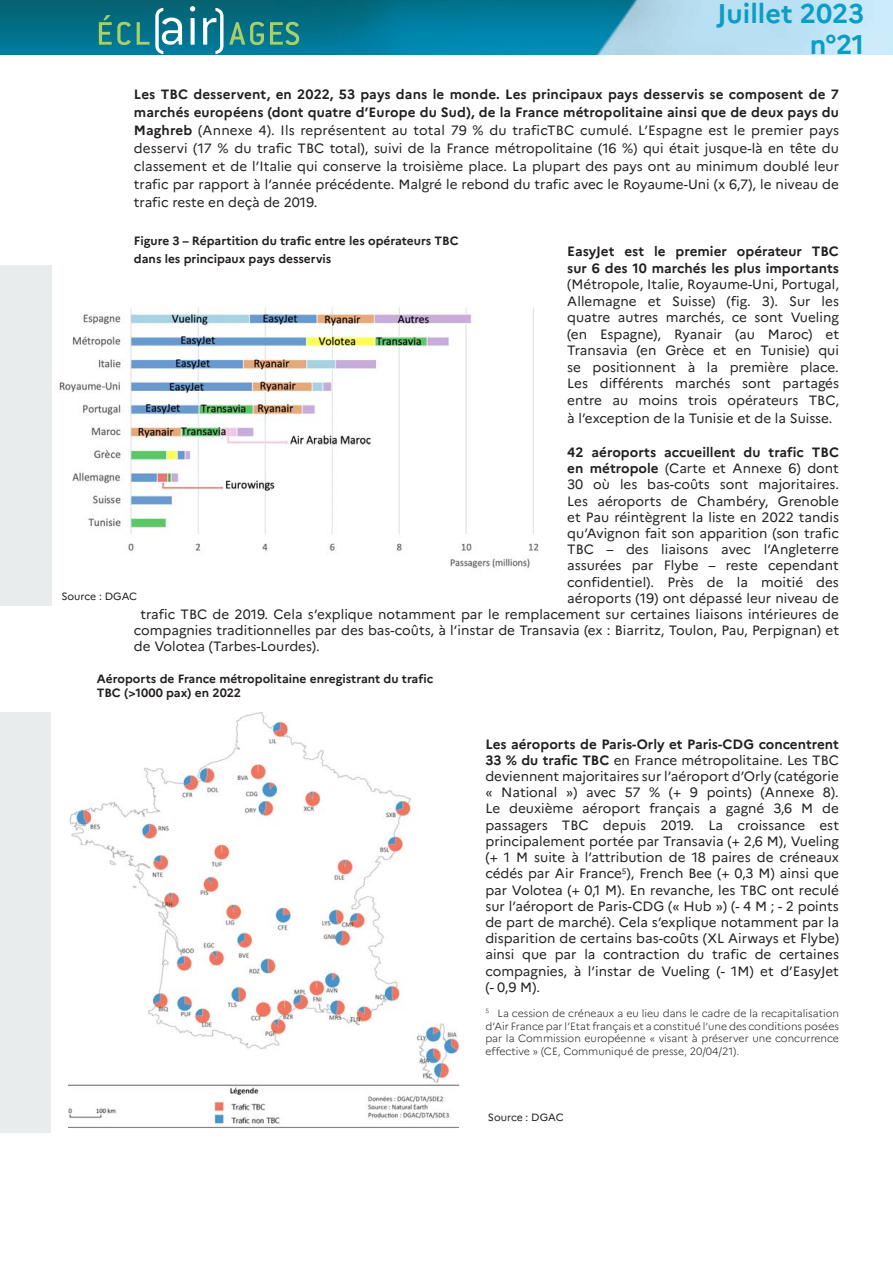
<style>
.page{position:relative;width:893px;height:1263px;background:#fff}
.page>*{position:absolute;margin:0;border:0;box-sizing:border-box;transform-origin:0 0}
.t1{font:700 27px/31.5px "Marianne";color:#0b9dc4;text-align:right}
.t2{font:13.5px/16.2px "Marianne";color:#231f20;text-align:justify}
.t3{font:700 13.5px "Marianne";color:#231f20}
.t4{font:700 12px "Marianne";color:#231f20}
.t5{font:300 10.5px/12.6px "Marianne";color:#231f20;text-align:justify}
.t6{font:10.5px "Marianne";letter-spacing:-.005em;color:#231f20}
.s1{font-weight:700}
</style>
<div class="page">
<img style="left:59px;top:307px;width:480px;height:261px">
<img style="left:68px;top:712px;width:391px;height:416px">
<img style="left:0;top:0;width:893px;height:54px">
<svg style="left:99px;top:15px;width:32px;height:30px"></svg>
<svg style="left:137px;top:22px;width:12px;height:23px"></svg>
<svg style="left:155px;top:8px;width:27px;height:46px"></svg>
<svg style="left:190px;top:6px;width:5px;height:39px"></svg>
<svg style="left:203px;top:8px;width:20px;height:46px"></svg>
<svg style="left:229px;top:22px;width:35px;height:23px"></svg>
<svg style="left:270px;top:22px;width:29px;height:23px"></svg>
<div style="left:0;top:712px;width:52px;height:421px;background:#e9eced"></div>
<div style="left:0;top:266px;width:52px;height:340px;background:#e9eced"></div>
<p class="t1" style="left:717px;top:-3px;width:149px">Juillet 2023 n°21</p>
<p class="t2" style="left:134px;top:86px;width:707px;line-height:18px"><span class="s1">Les TBC desservent, en 2022, 53 pays dans le monde. Les principaux pays desservis se composent de 7 marchés européens (dont quatre d’Europe du Sud), de la France métropolitaine ainsi que de deux pays du Maghreb</span> (Annexe 4). Ils représentent au total 79 % du traficTBC cumulé. L’Espagne est le premier pays desservi (17 % du trafic TBC total), suivi de la France métropolitaine (16 %) qui était jusque-là en tête du classement et de l’Italie qui conserve la troisième place. La plupart des pays ont au minimum doublé leur trafic par rapport à l’année précédente. Malgré le rebond du trafic avec le Royaume-Uni (x 6,7), le niveau de trafic reste en deçà de 2019.</p>
<p class="t2" style="left:567px;top:243px;width:273px"><span class="s1">EasyJet est le premier opérateur TBC sur 6 des 10 marchés les plus importants </span>(Métropole, Italie, Royaume-Uni, Portugal, Allemagne et Suisse) (fig. 3). Sur les quatre autres marchés, ce sont Vueling (en Espagne), Ryanair (au Maroc) et Transavia (en Grèce et en Tunisie) qui se positionnent à la première place.<br>Les différents marchés sont partagés entre au moins trois opérateurs TBC,</p>
<p class="t2" style="left:567px;top:410px;width:267px">à l’exception de la Tunisie et de la Suisse.</p>
<p class="t3" style="left:567px;top:444px;width:273px">42 aéroports accueillent du trafic TBC</p>
<p class="t2" style="left:567px;top:460px;width:273px"><span class="s1">en métropole</span> (Carte et Annexe 6) dont</p>
<p class="t2" style="left:567px;top:476px;width:273px">30 où les bas-coûts sont majoritaires.</p>
<p class="t2" style="left:567px;top:493px;width:273px">Les aéroports de Chambéry, Grenoble</p>
<p class="t2" style="left:567px;top:509px;width:273px">et Pau réintègrent la liste en 2022 tandis</p>
<p class="t2" style="left:567px;top:525px;width:273px">qu’Avignon fait son apparition (son trafic</p>
<p class="t2" style="left:567px;top:541px;width:273px">TBC – des liaisons avec l’Angleterre</p>
<p class="t2" style="left:567px;top:557px;width:273px">assurées par Flybe – reste cependant</p>
<p class="t2" style="left:567px;top:574px;width:273px">confidentiel). Près de la moitié des</p>
<p class="t2" style="left:567px;top:590px;width:273px">aéroports (19) ont dépassé leur niveau de</p>
<p class="t2" style="left:140px;top:606px;width:700px">trafic TBC de 2019. Cela s’explique notamment par le remplacement sur certaines liaisons intérieures de</p>
<p class="t2" style="left:134px;top:622px;width:706px">compagnies traditionnelles par des bas-coûts, à l’instar de Transavia (ex : Biarritz, Toulon, Pau, Perpignan) et</p>
<p class="t2" style="left:134px;top:638px;width:187px">de Volotea (Tarbes-Lourdes).</p>
<p class="t4" style="left:134px;top:233px;width:326px">Figure 3 – Répartition du trafic entre les opérateurs TBC</p>
<p class="t4" style="left:134px;top:251px;width:199px">dans les principaux pays desservis</p>
<p class="t6" style="left:61px;top:589px;width:77px">Source : DGAC</p>
<p class="t4" style="left:97px;top:671px;width:338px">Aéroports de France métropolitaine enregistrant du trafic</p>
<p class="t4" style="left:97px;top:686px;width:146px">TBC (&gt;1000 pax) en 2022</p>
<p class="t2" style="left:485px;top:736px;width:355px"><span class="s1">Les aéroports de Paris-Orly et Paris-CDG concentrent 33 % du trafic TBC</span> en France métropolitaine. Les TBC deviennent majoritaires sur l’aéroport d’Orly (catégorie « National ») avec 57 % (+ 9 points) (Annexe 8).<br>Le deuxième aéroport français a gagné 3,6 M de passagers TBC depuis 2019. La croissance est principalement portée par Transavia (+ 2,6 M), Vueling (+ 1 M suite à l’attribution de 18 paires de créneaux cédés par Air France<sup>5</sup>), French Bee (+ 0,3 M) ainsi que par Volotea (+ 0,1 M). En revanche, les TBC ont reculé sur l’aéroport de Paris-CDG (« Hub ») (- 4 M ; - 2 points de part de marché). Cela s’explique notamment par la disparition de certains bas-coûts (XL Airways et Flybe) ainsi que par la contraction du trafic de certaines compagnies, à l’instar de Vueling (- 1M) et d’EasyJet (- 0,9 M).</p>
<p class="t5" style="left:485px;top:1007px;width:355px"><sup>5</sup> La cession de créneaux a eu lieu dans le cadre de la recapitalisation d’Air France par l’Etat français et a constitué l’une des conditions posées par la Commission européenne « visant à préserver une concurrence effective » (CE, Communiqué de presse, 20/04/21).</p>
<p class="t6" style="left:488px;top:1111px;width:77px">Source : DGAC</p>
</div>
